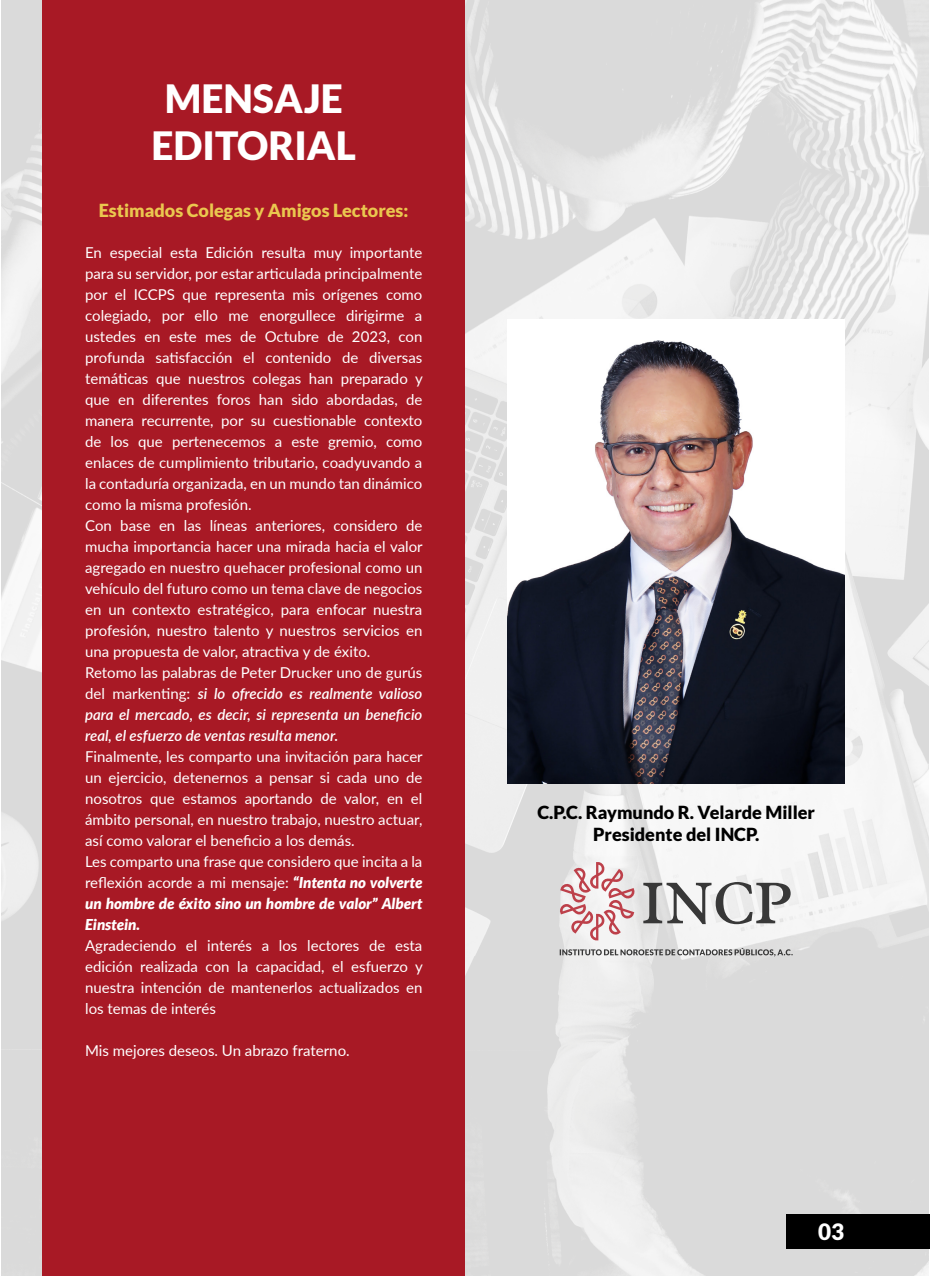
<style>
.page{position:relative;width:930px;height:1276px;background:#fff}
.page>*{position:absolute;margin:0;border:0;box-sizing:border-box;transform-origin:0 0}
.t1{font:900 39px/46.8px "Lato";color:#fff;text-align:center}
.t2{font:900 22.5px "Lato";color:#fff}
.t3{font:900 18px/21.6px "Lato";color:#000;text-align:center}
.t4{font:900 18px "Lato";color:#eac74f}
.t5{font:15px/21px "Lato";color:#fff}
.s1{font-weight:600;font-style:italic}
.s2{font-weight:900;font-style:italic}
</style>
<div class="page">
<img style="left:1px;top:1px;width:927px;height:1274px">
<div style="left:43px;top:0;width:422px;height:1276px;background:#a81925"></div>
<svg style="left:559px;top:862px;width:75px;height:78px"></svg>
<svg style="left:643px;top:882px;width:147px;height:42px"></svg>
<svg style="left:559px;top:948px;width:233px;height:8px;background:#aaa"></svg>
<img style="left:507px;top:319px;width:337px;height:465px">
<div style="left:786px;top:1214px;width:143px;height:34px;background:#000"></div>
<h1 class="t1" style="left:151px;top:75px;width:206px">MENSAJE<br>EDITORIAL</h1>
<p class="t4" style="left:99px;top:200px;width:311px">Estimados Colegas y Amigos Lectores:</p>
<p class="t5" style="left:85px;top:242px;width:339px">En especial esta Edición resulta muy importante para su servidor, por estar articulada principalmente por el ICCPS que representa mis orígenes como colegiado, por ello me enorgullece dirigirme a ustedes en este mes de Octubre de 2023, con profunda satisfacción el contenido de diversas temáticas que nuestros colegas han preparado y que en diferentes foros han sido abordadas, de manera recurrente, por su cuestionable contexto de los que pertenecemos a este gremio, como enlaces de cumplimiento tributario, coadyuvando a la contaduría organizada, en un mundo tan dinámico como la misma profesión.<br>Con base en las líneas anteriores, considero de mucha importancia hacer una mirada hacia el valor agregado en nuestro quehacer profesional como un vehículo del futuro como un tema clave de negocios en un contexto estratégico, para enfocar nuestra profesión, nuestro talento y nuestros servicios en una propuesta de valor, atractiva y de éxito.<br>Retomo las palabras de Peter Drucker uno de gurús del markenting: <span class="s1">si lo ofrecido es realmente valioso para el mercado, es decir, si representa un beneficio real, el esfuerzo de ventas resulta menor.</span></p>
<p class="t5" style="left:85px;top:746px;width:339px">Finalmente, les comparto una invitación para hacer un ejercicio, detenernos a pensar si cada uno de nosotros que estamos aportando de valor, en el ámbito personal, en nuestro trabajo, nuestro actuar, así como valorar el beneficio a los demás.<br>Les comparto una frase que considero que incita a la reflexión acorde a mi mensaje: <span class="s2">“Intenta no volverte un hombre de éxito sino un hombre de valor” Albert Einstein.</span></p>
<p class="t5" style="left:85px;top:935px;width:339px;text-align:justify">Agradeciendo el interés a los lectores de esta edición realizada con la capacidad, el esfuerzo y nuestra intención de mantenerlos actualizados en los temas de interés</p>
<p class="t5" style="left:85px;top:1040px;width:266px">Mis mejores deseos. Un abrazo fraterno.</p>
<p class="t3" style="left:537px;top:801px;width:279px">C.P.C. Raymundo R. Velarde Miller<br>Presidente del INCP.</p>
<h2 class="t2" style="left:817px;top:1218px;width:28px">03</h2>
</div>
